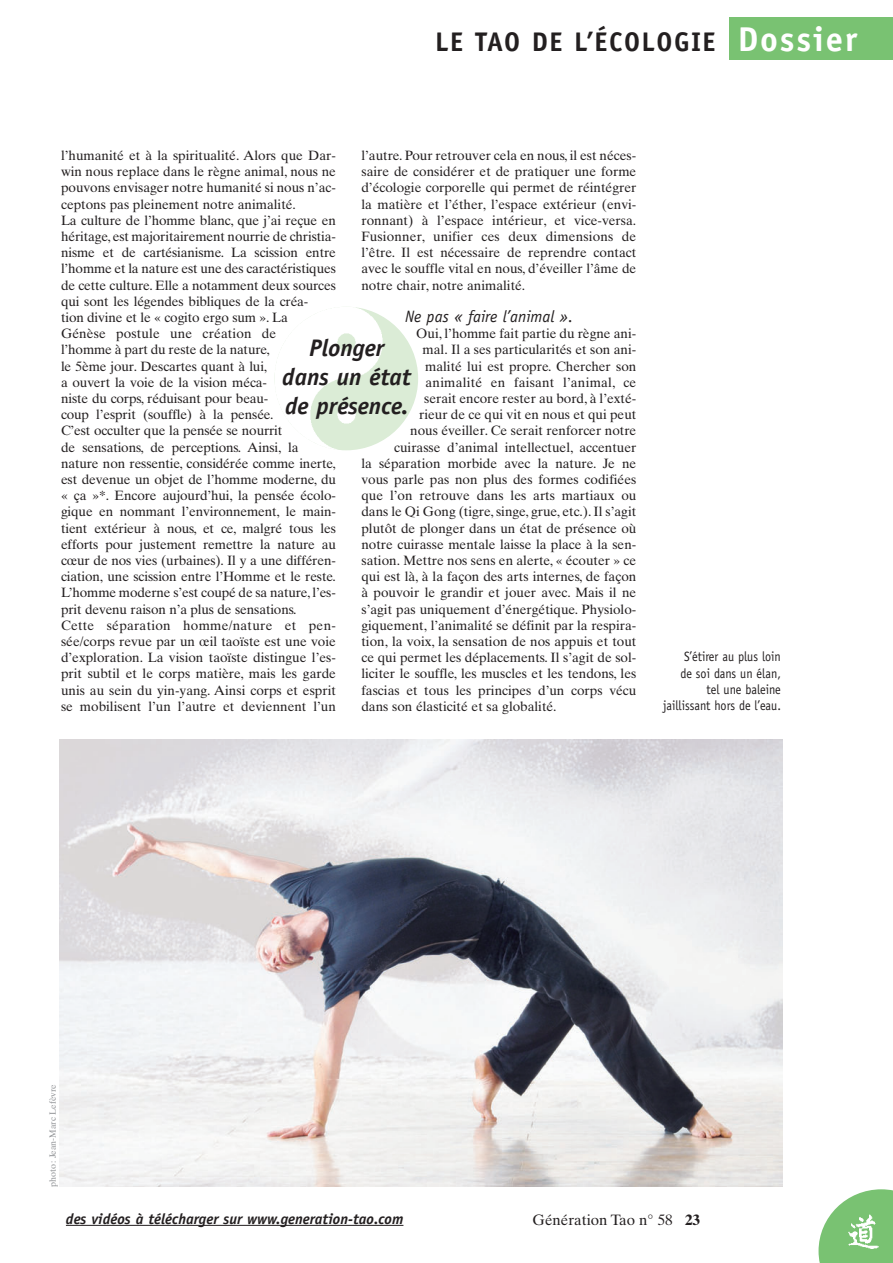
<style>
.page{position:relative;width:893px;height:1263px;background:#fff}
.page>*{position:absolute;margin:0;border:0;box-sizing:border-box;transform-origin:0 0}
.t1{font:700 27px "Officina Sans";letter-spacing:.055em;color:#231f20}
.t2{font:italic 700 24px/28.8px "Officina Sans";color:#231f20;text-align:center}
.t3{font:italic 16.5px "Officina Sans";color:#231f20}
.t4{font:italic 700 15px "Officina Sans";color:#231f20}
.t5{font:15px "Times Ten";color:#231f20}
.t6{font:13.5px/16.2px "Times Ten";color:#231f20}
.t7{font:13.5px/16.2px "Officina Sans";color:#231f20;text-align:right;scale:.9 1}
.t8{font:9px "Times Ten";color:#939598}
.s1{font-size:34.5px;color:#fff}
.s2{font-weight:700}
</style>
<div class="page">
<svg style="left:818px;top:1189px;width:75px;height:74px"></svg>
<img style="left:847px;top:1212px;width:33px;height:38px">
<div style="left:730px;top:17px;width:163px;height:43px;background:#79c272"></div>
<hr style="left:66px;top:1225px;width:337px;height:1px;background:#231f20">
<img style="left:274px;top:307px;width:144px;height:143px;border-radius:50%">
<img style="left:60px;top:739px;width:722px;height:447px">
<h1 class="t1" style="left:435px;top:32px;width:423px">LE TAO DE L’ÉCOLOGIE <span class="s1">Dossier</span></h1>
<p class="t6" style="left:61px;top:149px;width:276px">l’humanité et à la spiritualité. Alors que Dar&shy;win nous replace dans le règne animal, nous ne pouvons envisager notre humanité si nous n’ac&shy;ceptons pas pleinement notre animalité.<br>La culture de l’homme blanc, que j’ai reçue en héritage, est majoritairement nourrie de christia&shy;nisme et de cartésianisme. La scission entre l’homme et la nature est une des caractéristiques de cette culture. Elle a notamment deux sources qui sont les légendes bibliques de la créa-<br>tion divine et le « cogito ergo sum ». La Génèse postule une création de<br>l’homme à part du reste de la nature,<br>le 5ème jour. Descartes quant à lui,<br>a ouvert la voie de la vision méca-<br>niste du corps, réduisant pour beau-<br>coup l’esprit (souffle) à la pensée.<br>C’est occulter que la pensée se nourrit<br>de sensations, de perceptions. Ainsi, la nature non ressentie, considérée comme inerte, est devenue un objet de l’homme moderne, du « ça »*. Encore aujourd’hui, la pensée écolo&shy;gique en nommant l’environnement, le main&shy;tient extérieur à nous, et ce, malgré tous les efforts pour justement remettre la nature au cœur de nos vies (urbaines). Il y a une différen&shy;ciation, une scission entre l’Homme et le reste.<br>L’homme moderne s’est coupé de sa nature, l’es&shy;prit devenu raison n’a plus de sensations.<br>Cette séparation homme/nature et pen&shy;sée/corps revue par un œil taoïste est une voie d’exploration. La vision taoïste distingue l’es&shy;prit subtil et le corps matière, mais les garde unis au sein du yin-yang. Ainsi corps et esprit se mobilisent l’un l’autre et deviennent l’un</p>
<p class="t6" style="left:361px;top:149px;width:276px;text-align:justify">l’autre. Pour retrouver cela en nous, il est néces&shy;saire de considérer et de pratiquer une forme d’écologie corporelle qui permet de réintégrer la matière et l’éther, l’espace extérieur (envi&shy;ronnant) à l’espace intérieur, et vice-versa.<br>Fusionner, unifier ces deux dimensions de l’être. Il est nécessaire de reprendre contact avec le souffle vital en nous, d’éveiller l’âme de notre chair, notre animalité.</p>
<p class="t3" style="left:405px;top:310px;width:170px">Ne pas « faire l’animal ».</p>
<p class="t6" style="left:416px;top:327px;width:222px">Oui, l’homme fait partie du règne ani-</p>
<p class="t6" style="left:423px;top:343px;width:215px">mal. Il a ses particularités et son ani-</p>
<p class="t6" style="left:425px;top:359px;width:213px">malité lui est propre. Chercher son</p>
<p class="t6" style="left:426px;top:375px;width:212px">animalité en faisant l’animal, ce</p>
<p class="t6" style="left:424px;top:392px;width:214px">serait encore rester au bord, à l’exté-</p>
<p class="t6" style="left:419px;top:408px;width:219px">rieur de ce qui vit en nous et qui peut</p>
<p class="t6" style="left:410px;top:424px;width:228px">nous éveiller. Ce serait renforcer notre</p>
<p class="t6" style="left:394px;top:440px;width:244px">cuirasse d’animal intellectuel, accentuer</p>
<p class="t6" style="left:361px;top:456px;width:276px">la séparation morbide avec la nature. Je ne</p>
<p class="t6" style="left:361px;top:473px;width:276px">vous parle pas non plus des formes codifiées</p>
<p class="t6" style="left:361px;top:489px;width:276px">que l’on retrouve dans les arts martiaux ou</p>
<p class="t6" style="left:361px;top:505px;width:276px">dans le Qi Gong (tigre, singe, grue, etc.). Il s’agit</p>
<p class="t6" style="left:361px;top:521px;width:276px">plutôt de plonger dans un état de présence où</p>
<p class="t6" style="left:361px;top:537px;width:276px">notre cuirasse mentale laisse la place à la sen-</p>
<p class="t6" style="left:361px;top:554px;width:276px">sation. Mettre nos sens en alerte, « écouter » ce</p>
<p class="t6" style="left:361px;top:570px;width:276px">qui est là, à la façon des arts internes, de façon</p>
<p class="t6" style="left:361px;top:586px;width:276px">à pouvoir le grandir et jouer avec. Mais il ne</p>
<p class="t6" style="left:361px;top:602px;width:276px">s’agit pas uniquement d’énergétique. Physiolo-</p>
<p class="t6" style="left:361px;top:618px;width:276px">giquement, l’animalité se définit par la respira-</p>
<p class="t6" style="left:361px;top:635px;width:276px">tion, la voix, la sensation de nos appuis et tout</p>
<p class="t6" style="left:361px;top:651px;width:276px">ce qui permet les déplacements. Il s’agit de sol-</p>
<p class="t6" style="left:361px;top:667px;width:276px">liciter le souffle, les muscles et les tendons, les</p>
<p class="t6" style="left:361px;top:683px;width:276px">fascias et tous les principes d’un corps vécu</p>
<p class="t6" style="left:361px;top:699px;width:197px">dans son élasticité et sa globalité.</p>
<h2 class="t2" style="left:282px;top:336px;width:131px">Plonger<br>dans un état de présence.</h2>
<p class="t7" style="left:663px;top:650px;width:132px">S’étirer au plus loin<br>de soi dans un élan,<br>tel une baleine jaillissant hors de l’eau.</p>
<p class="t8" style="left:49px;top:1187px;width:104px;rotate:-90deg">photo : Jean-Marc Lefèvre</p>
<p class="t4" style="left:66px;top:1213px;width:339px">des vidéos à télécharger sur www.generation-tao.com</p>
<p class="t5" style="left:532px;top:1214px;width:169px">Génération Tao n° 58 <span class="s2">23</span></p>
</div>
